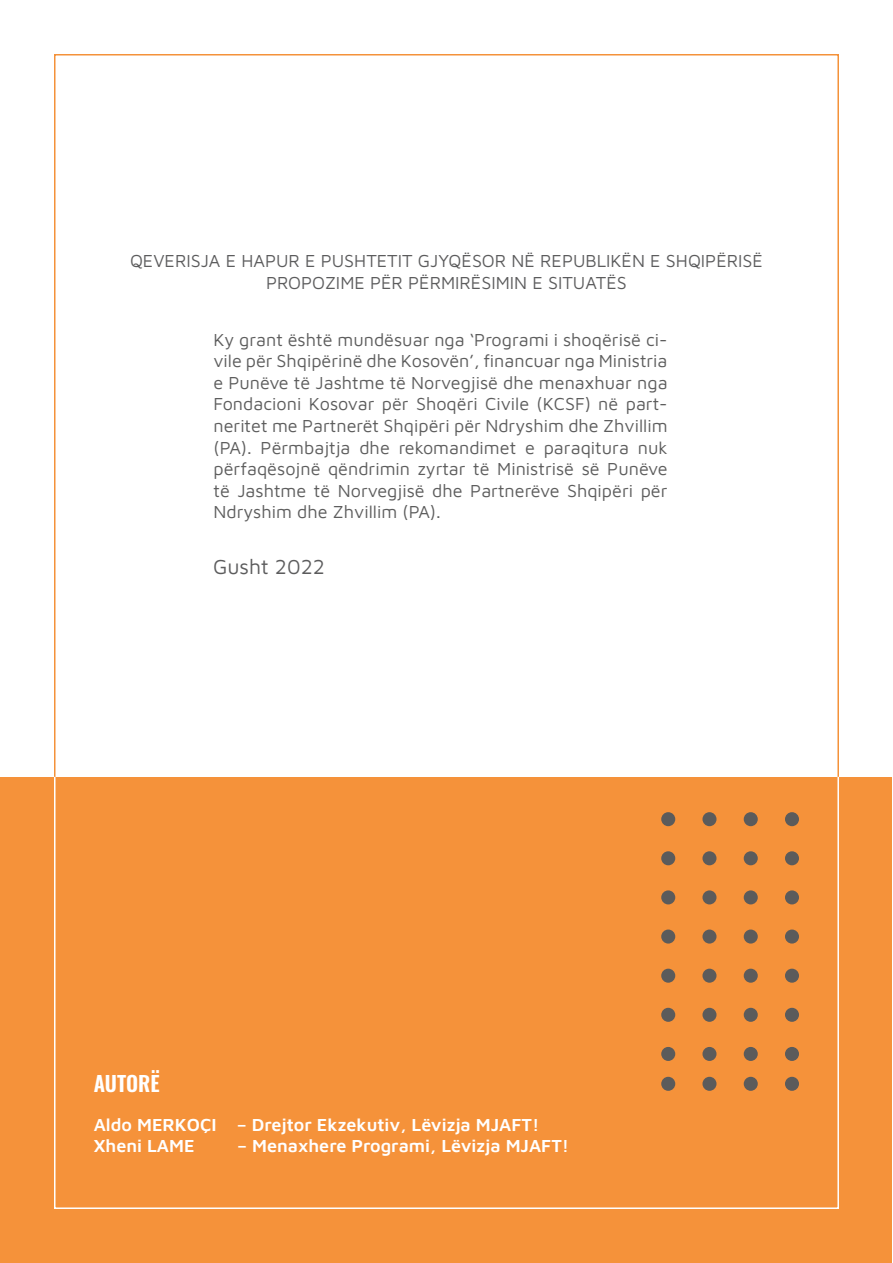
<style>
.page{position:relative;width:893px;height:1263px;background:#fff}
.page>*{position:absolute;margin:0;border:0;box-sizing:border-box;transform-origin:0 0}
.t1{font:21px "Maven Pro";color:#5c5c5d}
.t2{font:600 21px "Oswald";color:#fff}
.t3{font:18px/21.6px "Maven Pro";color:#5d5d5d;text-align:justify}
.t4{font:18px "Maven Pro";color:#5c5c5d}
.t5{font:600 18px "Maven Pro";color:#fff}
</style>
<div class="page">
<div style="left:1px;top:777px;width:891px;height:485px;background:#f5923a"></div>
<div style="left:661px;top:812px;width:14px;height:14px;background:#5b5b5b;border-radius:50%"></div>
<div style="left:661px;top:851px;width:14px;height:14px;background:#5b5b5b;border-radius:50%"></div>
<div style="left:661px;top:890px;width:14px;height:14px;background:#5b5b5b;border-radius:50%"></div>
<div style="left:661px;top:929px;width:14px;height:14px;background:#5b5b5b;border-radius:50%"></div>
<div style="left:661px;top:969px;width:14px;height:14px;background:#5b5b5b;border-radius:50%"></div>
<div style="left:661px;top:1008px;width:14px;height:14px;background:#5b5b5b;border-radius:50%"></div>
<div style="left:661px;top:1047px;width:14px;height:14px;background:#5b5b5b;border-radius:50%"></div>
<div style="left:661px;top:1077px;width:14px;height:14px;background:#5b5b5b;border-radius:50%"></div>
<div style="left:702px;top:812px;width:14px;height:14px;background:#5b5b5b;border-radius:50%"></div>
<div style="left:702px;top:851px;width:14px;height:14px;background:#5b5b5b;border-radius:50%"></div>
<div style="left:702px;top:890px;width:14px;height:14px;background:#5b5b5b;border-radius:50%"></div>
<div style="left:702px;top:929px;width:14px;height:14px;background:#5b5b5b;border-radius:50%"></div>
<div style="left:702px;top:969px;width:14px;height:14px;background:#5b5b5b;border-radius:50%"></div>
<div style="left:702px;top:1008px;width:14px;height:14px;background:#5b5b5b;border-radius:50%"></div>
<div style="left:702px;top:1047px;width:14px;height:14px;background:#5b5b5b;border-radius:50%"></div>
<div style="left:702px;top:1077px;width:14px;height:14px;background:#5b5b5b;border-radius:50%"></div>
<div style="left:744px;top:812px;width:14px;height:14px;background:#5b5b5b;border-radius:50%"></div>
<div style="left:744px;top:851px;width:14px;height:14px;background:#5b5b5b;border-radius:50%"></div>
<div style="left:744px;top:890px;width:14px;height:14px;background:#5b5b5b;border-radius:50%"></div>
<div style="left:744px;top:929px;width:14px;height:14px;background:#5b5b5b;border-radius:50%"></div>
<div style="left:744px;top:969px;width:14px;height:14px;background:#5b5b5b;border-radius:50%"></div>
<div style="left:744px;top:1008px;width:14px;height:14px;background:#5b5b5b;border-radius:50%"></div>
<div style="left:744px;top:1047px;width:14px;height:14px;background:#5b5b5b;border-radius:50%"></div>
<div style="left:744px;top:1077px;width:14px;height:14px;background:#5b5b5b;border-radius:50%"></div>
<div style="left:785px;top:812px;width:14px;height:14px;background:#5b5b5b;border-radius:50%"></div>
<div style="left:785px;top:851px;width:14px;height:14px;background:#5b5b5b;border-radius:50%"></div>
<div style="left:785px;top:890px;width:14px;height:14px;background:#5b5b5b;border-radius:50%"></div>
<div style="left:785px;top:929px;width:14px;height:14px;background:#5b5b5b;border-radius:50%"></div>
<div style="left:785px;top:969px;width:14px;height:14px;background:#5b5b5b;border-radius:50%"></div>
<div style="left:785px;top:1008px;width:14px;height:14px;background:#5b5b5b;border-radius:50%"></div>
<div style="left:785px;top:1047px;width:14px;height:14px;background:#5b5b5b;border-radius:50%"></div>
<div style="left:785px;top:1077px;width:14px;height:14px;background:#5b5b5b;border-radius:50%"></div>
<div style="left:54px;top:776px;width:785px;height:433px;border:2px solid #fff"></div>
<p class="t4" style="left:130px;top:248px;width:634px">QEVERISJA E HAPUR E PUSHTETIT GJYQËSOR NË REPUBLIKËN E SHQIPËRISË</p>
<p class="t4" style="left:266px;top:270px;width:362px">PROPOZIME PËR PËRMIRËSIMIN E SITUATËS</p>
<p class="t3" style="left:213px;top:327px;width:456px">Ky grant është mundësuar nga ‘Programi i shoqërisë ci&shy;vile për Shqipërinë dhe Kosovën’, financuar nga Ministria e Punëve të Jashtme të Norvegjisë dhe menaxhuar nga Fondacioni Kosovar për Shoqëri Civile (KCSF) në part&shy;neritet me Partnerët Shqipëri për Ndryshim dhe Zhvillim (PA). Përmbajtja dhe rekomandimet e paraqitura nuk përfaqësojnë qëndrimin zyrtar të Ministrisë së Punëve të Jashtme të Norvegjisë dhe Partnerëve Shqipëri për Ndryshim dhe Zhvillim (PA).</p>
<p class="t1" style="left:213px;top:552px;width:114px">Gusht 2022</p>
<p class="t2" style="left:94px;top:1064px;width:67px">AUTORË</p>
<p class="t5" style="left:94px;top:1112px;width:447px">Aldo MERKOÇI – Drejtor Ekzekutiv, Lëvizja MJAFT!</p>
<p class="t5" style="left:94px;top:1134px;width:102px">Xheni LAME</p>
<p class="t5" style="left:237px;top:1134px;width:334px">– Menaxhere Programi, Lëvizja MJAFT!</p>
</div>
